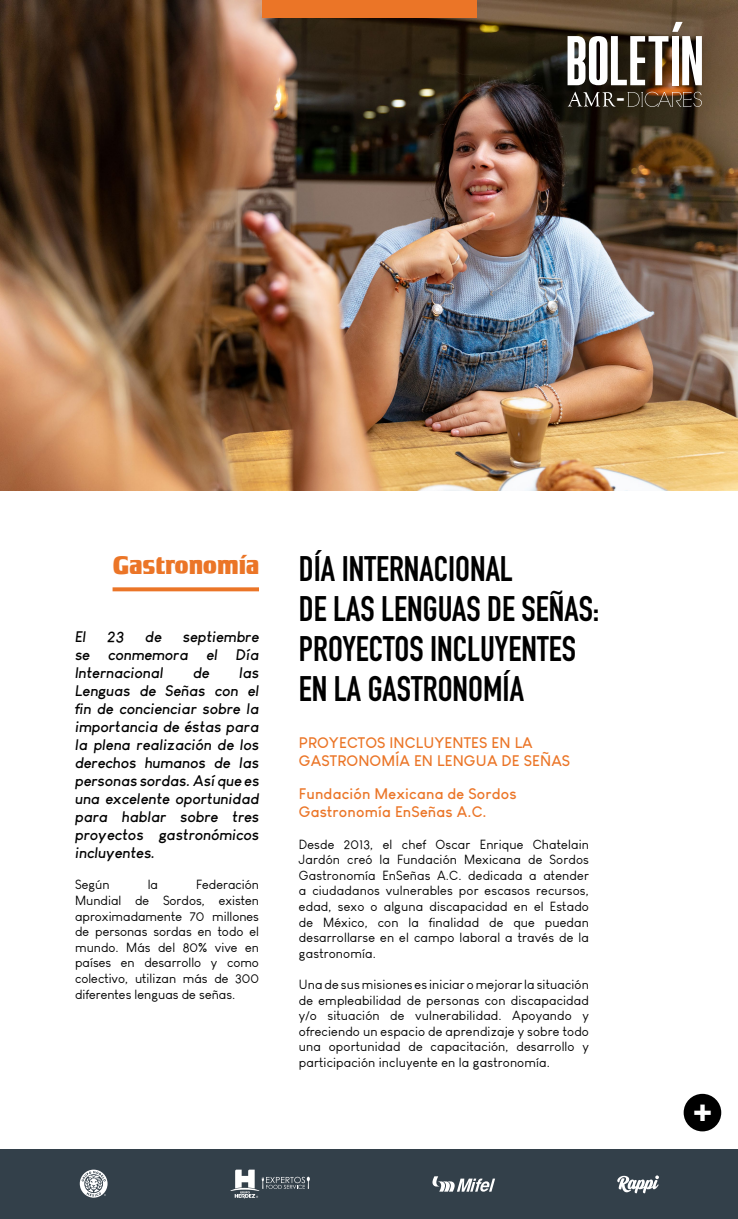
<style>
.page{position:relative;width:738px;height:1219px;background:#fff}
.page>*{position:absolute;margin:0;border:0;box-sizing:border-box;transform-origin:0 0}
.t1{font:55px "Pirrata";color:#fff}
.t2{font:700 35px/40px "DIN Condensed";color:#000}
.t3{font:30px "Tobago Poster";color:#fff}
.t4{font:25px "Tobago Poster";color:#eb7527}
.t5{font:23.1px "Pirrata";color:#fff}
.t6{font:italic 700 15px/18px "Louis George Cafe";letter-spacing:.01em;color:#000;text-align:justify}
.t7{font:700 15px/18px "Louis George Cafe";letter-spacing:.01em;color:#eb7527}
.t8{font:13px/15.6px "Louis George Cafe";letter-spacing:.01em;color:#000;text-align:justify}
</style>
<div class="page">
<img style="left:0;top:0;width:737px;height:490px">
<div style="left:0;top:1149px;width:737px;height:70px;background:#33404a"></div>
<svg style="left:112px;top:587px;width:147px;height:4px"></svg>
<svg style="left:80px;top:1170px;width:27px;height:28px"></svg>
<svg style="left:617px;top:1175px;width:41px;height:18px"></svg>
<svg style="left:230px;top:1170px;width:79px;height:28px"></svg>
<svg style="left:432px;top:1176px;width:62px;height:16px"></svg>
<div style="left:261px;top:0;width:215px;height:17px;background:#eb7527"></div>
<div style="left:683px;top:1094px;width:37px;height:37px;background:#000;border-radius:50%"></div>
<svg style="left:567px;top:92px;width:48px;height:15px"></svg>
<svg style="left:627px;top:92px;width:74px;height:15px"></svg>
<svg style="left:671px;top:22px;width:11px;height:10px"></svg>
<h1 class="t1" style="left:565px;top:32px;width:139px">BOLETIN</h1>
<h3 class="t5" style="left:616px;top:86px;width:10px">-</h3>
<h3 class="t4" style="left:112px;top:550px;width:148px">Gastronomía</h3>
<p class="t6" style="left:75px;top:628px;width:185px;text-indent:108px">septiembre se conmemora el Día Internacional</p>
<p class="t6" style="left:75px;top:628px;width:12px">El</p>
<p class="t6" style="left:107px;top:628px;width:18px">23</p>
<p class="t6" style="left:145px;top:628px;width:18px">de</p>
<p class="t6" style="left:75px;top:664px;width:185px;text-indent:164px">las Lenguas de Señas con el fin de concienciar sobre la importancia de éstas para la plena realización de los derechos humanos de las personas sordas. Así que es una excelente oportunidad para hablar sobre tres proyectos gastronómicos incluyentes.</p>
<p class="t8" style="left:75px;top:877px;width:36px">Según</p>
<p class="t8" style="left:148px;top:877px;width:12px">la</p>
<p class="t6" style="left:193px;top:664px;width:18px">de</p>
<p class="t8" style="left:75px;top:877px;width:185px;text-indent:121px">Federación Mundial de Sordos, existen aproximadamente 70 millones de personas sordas en todo el mundo. Más del 80% vive en países en desarrollo y como colectivo, utilizan más de 300 diferentes lenguas de señas.</p>
<h2 class="t2" style="left:298px;top:548px;width:302px">DÍA INTERNACIONAL<br>DE LAS LENGUAS DE SEÑAS:<br>PROYECTOS INCLUYENTES<br>EN LA GASTRONOMÍA</h2>
<p class="t7" style="left:298px;top:733px;width:273px">PROYECTOS INCLUYENTES EN LA<br>GASTRONOMÍA EN LENGUA DE SEÑAS</p>
<p class="t7" style="left:298px;top:785px;width:219px">Fundación Mexicana de Sordos<br>Gastronomía EnSeñas A.C.</p>
<p class="t8" style="left:298px;top:836px;width:291px">Desde 2013, el chef Oscar Enrique Chatelain Jardón creó la Fundación Mexicana de Sordos Gastronomía EnSeñas A.C. dedicada a atender a ciudadanos vulnerables por escasos recursos, edad, sexo o alguna discapacidad en el Estado de México, con la finalidad de que puedan desarrollarse en el campo laboral a través de la gastronomía.</p>
<p class="t8" style="left:298px;top:977px;width:291px">Una de sus misiones es iniciar o mejorar la situación de empleabilidad de personas con discapacidad y/o situación de vulnerabilidad. Apoyando y ofreciendo un espacio de aprendizaje y sobre todo una oportunidad de capacitación, desarrollo y participación incluyente en la gastronomía.</p>
<h3 class="t3" style="left:691px;top:1092px;width:21px">+</h3>
</div>
